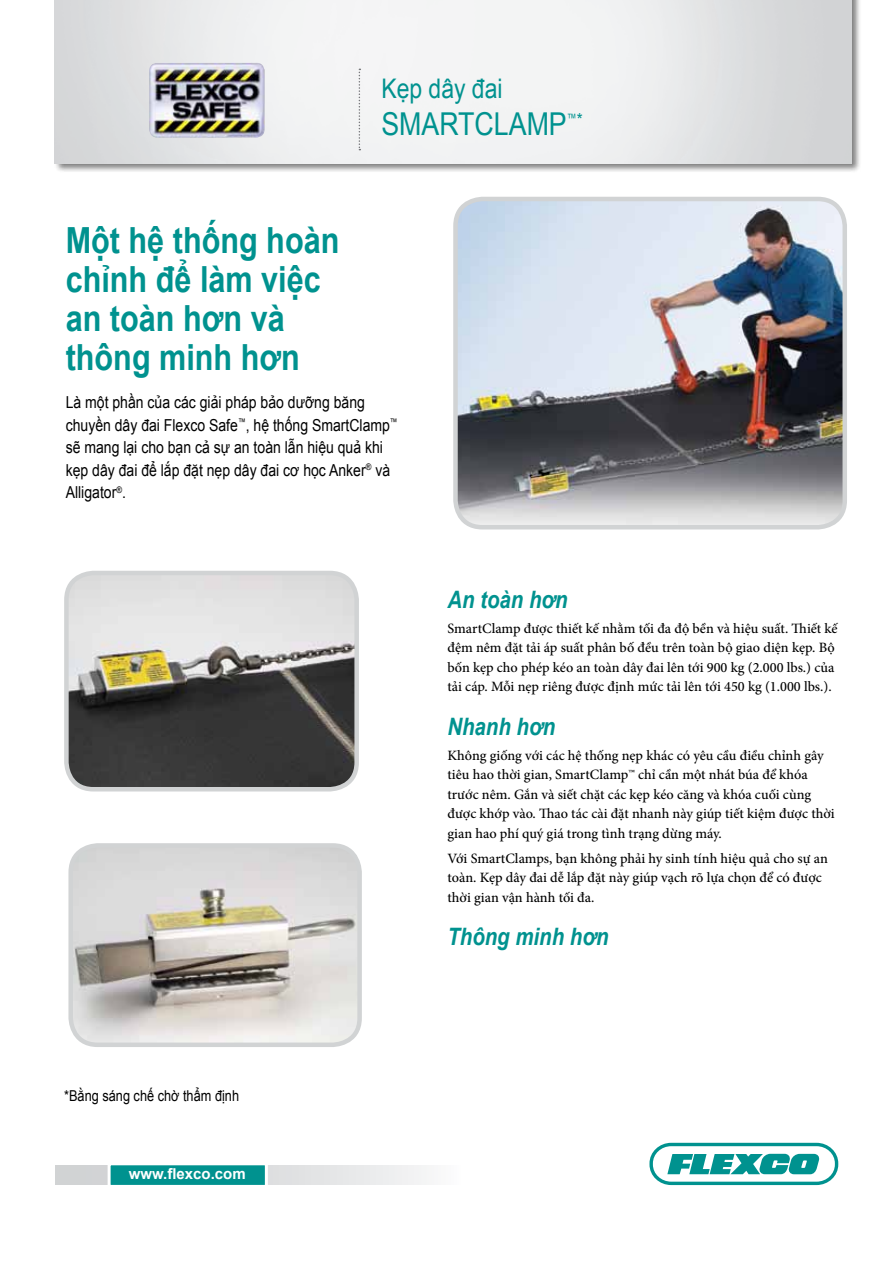
<style>
.page{position:relative;width:893px;height:1263px;background:#fff}
.page>*{position:absolute;margin:0;border:0;box-sizing:border-box;transform-origin:0 0}
.t1{font:700 36px/39px "Arial";color:#00928f;scale:.85 1}
.t2{font:31.5px "Arial";color:#00928f;scale:.85 1}
.t3{font:27px "Arial";color:#00928f;scale:.85 1}
.t4{font:italic 700 24px "Arial";color:#00928f;scale:.85 1}
.t5{font:16.5px/22.5px "Arial";color:#000;scale:.85 1}
.t6{font:700 15.6px "Arial";color:#fff}
.t7{font:15px "Arial";color:#000;scale:.85 1}
.t8{font:700 15px "Arial";color:#fff}
.t9{font:500 14.25px/19.5px "Minion Pro";color:#000}
.t10{font:11.55px "Arial";color:#00928f;scale:.85 1}
.s1{font-size:18px}
</style>
<div class="page">
<div style="left:54px;top:0;width:808px;height:174px;background:#000;opacity:.5"></div>
<img style="left:55px;top:0;width:796px;height:164px">
<svg style="left:359px;top:69px;width:1px;height:81px"></svg>
<svg style="left:649px;top:1143px;width:189px;height:42px"></svg>
<svg style="left:55px;top:1165px;width:371px;height:20px"></svg>
<div style="left:108px;top:1162px;width:160px;height:26px;background:#00928f;border:3px solid #fff"></div>
<img style="left:149px;top:63px;width:116px;height:75px">
<img style="left:458px;top:199px;width:387px;height:328px">
<div style="left:453px;top:197px;width:394px;height:332px;border:4px solid #d1d3d4;border-radius:27px"></div>
<img style="left:73px;top:848px;width:284px;height:194px">
<div style="left:68px;top:843px;width:294px;height:204px;border:4px solid #d1d3d4;border-radius:27px"></div>
<img style="left:69px;top:573px;width:288px;height:216px">
<div style="left:64px;top:571px;width:295px;height:220px;border:4px solid #d1d3d4;border-radius:27px"></div>
<h3 class="t3" style="left:381px;top:71px;width:144px">Kẹp dây đai</h3>
<h2 class="t2" style="left:381px;top:104px;width:220px">SMARTCLAMP</h2>
<p class="t10" style="left:567px;top:111px;width:20px">™<span class="s1">*</span></p>
<h1 class="t1" style="left:66px;top:222px;width:323px">Một hệ thống hoàn chỉnh để làm việc an toàn hơn và thông minh hơn</h1>
<p class="t5" style="left:66px;top:391px;width:392px">Là một phần của các giải pháp bảo dưỡng băng chuyền dây đai Flexco Safe<sup>™</sup>, hệ thống SmartClamp<sup>™ </sup>sẽ mang lại cho bạn cả sự an toàn lẫn hiệu quả khi kẹp dây đai để lắp đặt nẹp dây đai cơ học Anker<sup>®</sup> và Alligator<sup>®</sup>.</p>
<h3 class="t4" style="left:447px;top:584px;width:143px">An toàn hơn</h3>
<p class="t9" style="left:447px;top:618px;width:392px">SmartClamp được thiết kế nhằm tối đa độ bền và hiệu suất. Thiết kế đệm nêm đặt tải áp suất phân bố đều trên toàn bộ giao diện kẹp. Bộ bốn kẹp cho phép kéo an toàn dây đai lên tới 900 kg (2.000 lbs.) của tải cáp. Mỗi nẹp riêng được định mức tải lên tới 450 kg (1.000 lbs.).</p>
<h3 class="t4" style="left:447px;top:711px;width:128px">Nhanh hơn</h3>
<p class="t9" style="left:447px;top:745px;width:389px">Không giống với các hệ thống nẹp khác có yêu cầu điều chỉnh gây tiêu hao thời gian, SmartClamp™ chỉ cần một nhát búa để khóa trước nêm. Gắn và siết chặt các kẹp kéo căng và khóa cuối cùng được khớp vào. Thao tác cài đặt nhanh này giúp tiết kiệm được thời gian hao phí quý giá trong tình trạng dừng máy.</p>
<p class="t9" style="left:447px;top:848px;width:382px">Với SmartClamps, bạn không phải hy sinh tính hiệu quả cho sự an toàn. Kẹp dây đai dễ lắp đặt này giúp vạch rõ lựa chọn để có được thời gian vận hành tối đa.</p>
<h3 class="t4" style="left:447px;top:921px;width:191px">Thông minh hơn</h3>
<p class="t7" style="left:64px;top:1086px;width:207px">*Bằng sáng chế chờ thẩm định</p>
<p class="t8" style="left:129px;top:1164px;width:118px">www.flexco.com</p>
<p class="t6" style="left:116px;top:1164px;width:124px">www.flexco.com</p>
</div>
